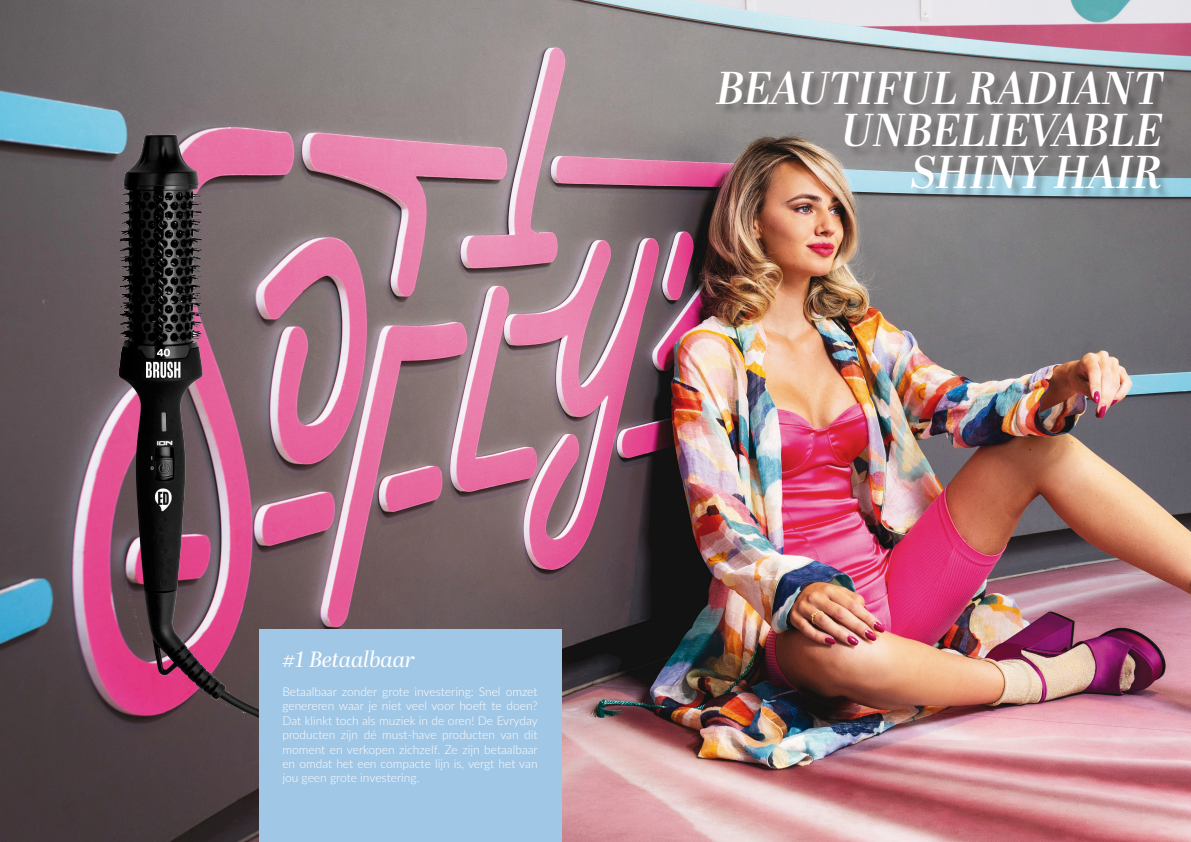
<style>
.page{position:relative;width:1191px;height:842px;background:#fff}
.page>*{position:absolute;margin:0;border:0;box-sizing:border-box;transform-origin:0 0}
.t1{font:italic 600 46px "Abril Display";color:#fff}
.t2{font:italic 22px "Abril Display";color:#fff}
.t3{font:300 12px/14.4px "Lato";color:#fff;text-align:justify}
</style>
<div class="page">
<img style="left:0;top:0;width:1191px;height:842px">
<img style="left:1px;top:0;width:282px;height:836px">
<div style="left:717px;top:73px;width:459px;height:128px;background:#000;opacity:.25"></div>
<div style="left:258px;top:629px;width:303px;height:213px;background:#a1c7e6"></div>
<p class="t1" style="left:716px;top:56px;width:448px">BEAUTIFUL RADIANT</p>
<p class="t1" style="left:841px;top:98px;width:323px">UNBELIEVABLE</p>
<p class="t1" style="left:911px;top:140px;width:253px">SHINY HAIR</p>
<p class="t2" style="left:282px;top:644px;width:134px">#1 Betaalbaar</p>
<p class="t3" style="left:282px;top:684px;width:257px">Betaalbaar zonder grote investering: Snel omzet genereren waar je niet veel voor hoeft te doen?<br>Dat klinkt toch als muziek in de oren! De Evryday producten zijn dé must-have producten van dit moment en verkopen zichzelf. Ze zijn betaalbaar en omdat het een compacte lijn is, vergt het van jou geen grote investering.</p>
</div>
